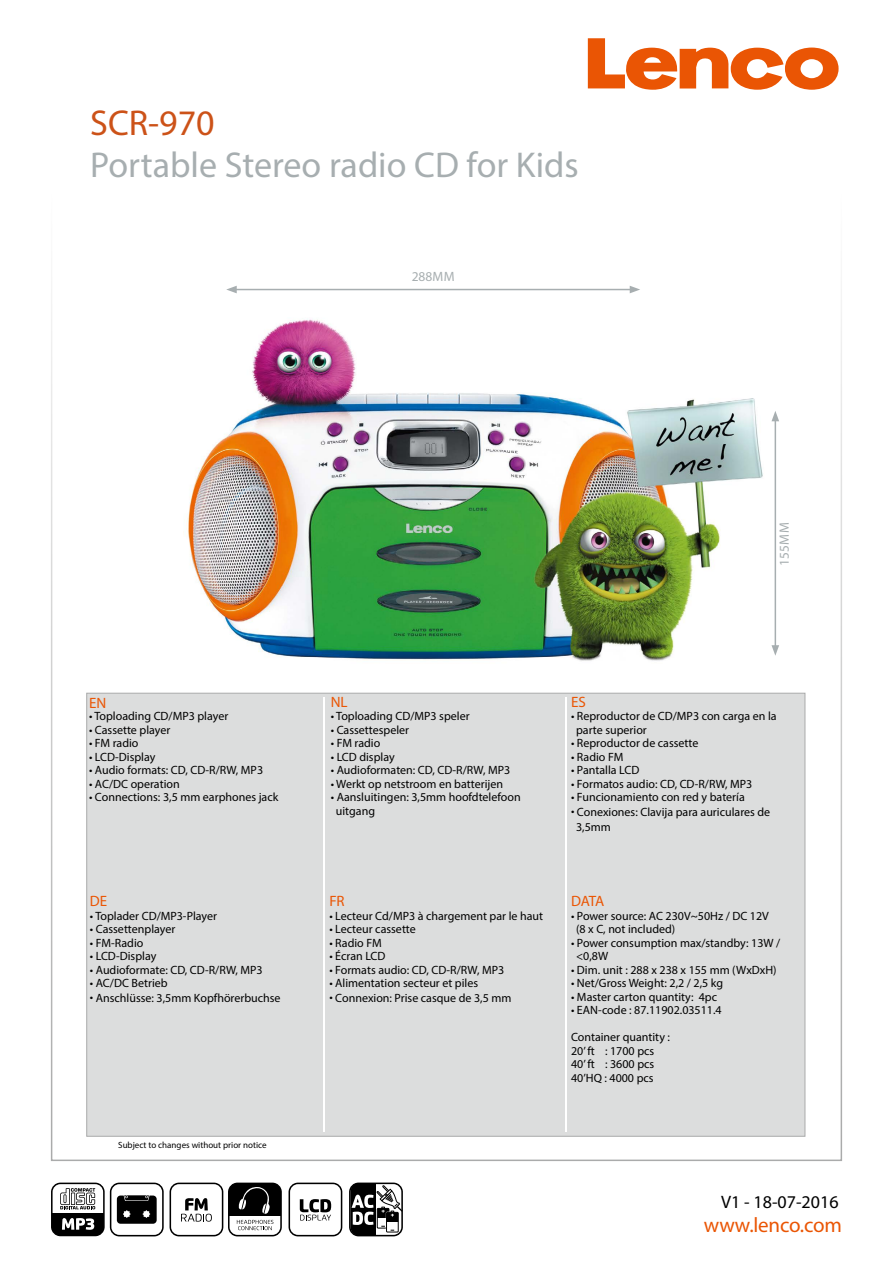
<style>
.page{position:relative;width:893px;height:1263px;background:#fff}
.page>*{position:absolute;margin:0;border:0;box-sizing:border-box;transform-origin:0 0}
.t1{font:36px "Myriad Pro";color:#a7aeb0}
.t2{font:36px "Myriad Pro";color:#cc5218}
.t3{font:21px "Myriad Pro";letter-spacing:-.01em;color:#ea5504}
.t4{font:18px "Myriad Pro";color:#000}
.t5{font:15px "Myriad Pro";color:#ea5504}
.t6{font:13.5px "Myriad Pro";letter-spacing:.005em;color:#a7aeb0}
.t7{font:12px/13.5px "Myriad Pro";color:#000}
.t8{font:9px "Myriad Pro";color:#000}
</style>
<div class="page">
<svg style="left:588px;top:38px;width:251px;height:52px"></svg>
<img style="left:187px;top:319px;width:576px;height:342px">
<svg style="left:51px;top:1182px;width:113px;height:54px"></svg>
<svg style="left:170px;top:1182px;width:112px;height:54px"></svg>
<hr style="left:234px;top:289px;width:398px;height:1px;background:#a7aeb0">
<svg style="left:226px;top:286px;width:11px;height:7px"></svg>
<svg style="left:630px;top:286px;width:10px;height:7px"></svg>
<hr style="left:775px;top:419px;width:1px;height:228px;background:#a7aeb0">
<svg style="left:771px;top:411px;width:8px;height:10px"></svg>
<svg style="left:771px;top:645px;width:8px;height:11px"></svg>
<div style="left:87px;top:693px;width:718px;height:443px;background:#dcdddd;border:1px solid #aaabab"></div>
<hr style="left:323px;top:697px;width:2px;height:434px;background:#fff">
<svg style="left:289px;top:1182px;width:53px;height:54px"></svg>
<hr style="left:565px;top:697px;width:1px;height:434px;background:#fff">
<svg style="left:349px;top:1182px;width:54px;height:54px"></svg>
<h1 class="t2" style="left:90px;top:100px;width:126px">SCR-970</h1>
<h1 class="t1" style="left:90px;top:142px;width:490px">Portable Stereo radio CD for Kids</h1>
<p class="t6" style="left:412px;top:268px;width:44px">288MM</p>
<p class="t6" style="left:776px;top:565px;width:44px;rotate:-90deg">155MM</p>
<p class="t5" style="left:89px;top:694px;width:19px">EN</p>
<p class="t7" style="left:89px;top:709px;width:141px">• Toploading CD/MP3 player</p>
<p class="t7" style="left:89px;top:723px;width:83px">• Cassette player</p>
<p class="t7" style="left:89px;top:736px;width:51px">• FM radio</p>
<p class="t7" style="left:89px;top:750px;width:68px">• LCD-Display</p>
<p class="t7" style="left:89px;top:763px;width:176px">• Audio formats: CD, CD-R/RW, MP3</p>
<p class="t7" style="left:89px;top:777px;width:92px">• AC/DC operation</p>
<p class="t7" style="left:89px;top:790px;width:191px">• Connections: 3,5 mm earphones jack</p>
<p class="t5" style="left:90px;top:892px;width:19px">DE</p>
<p class="t7" style="left:90px;top:909px;width:129px">• Toplader CD/MP3-Player</p>
<p class="t7" style="left:90px;top:922px;width:87px">• Cassettenplayer</p>
<p class="t7" style="left:90px;top:936px;width:55px">• FM-Radio</p>
<p class="t7" style="left:90px;top:949px;width:68px">• LCD-Display</p>
<p class="t7" style="left:90px;top:963px;width:174px">• Audioformate: CD, CD-R/RW, MP3</p>
<p class="t7" style="left:90px;top:976px;width:79px">• AC/DC Betrieb</p>
<p class="t7" style="left:90px;top:991px;width:192px">• Anschlüsse: 3,5mm Kopfhörerbuchse</p>
<p class="t8" style="left:118px;top:1139px;width:150px">Subject to changes without prior notice</p>
<p class="t5" style="left:331px;top:692px;width:18px">NL</p>
<p class="t7" style="left:331px;top:709px;width:140px">• Toploading CD/MP3 speler</p>
<p class="t7" style="left:331px;top:723px;width:80px">• Cassettespeler</p>
<p class="t7" style="left:331px;top:736px;width:51px">• FM radio</p>
<p class="t7" style="left:331px;top:750px;width:65px">• LCD display</p>
<p class="t7" style="left:331px;top:763px;width:181px">• Audioformaten: CD, CD-R/RW, MP3</p>
<p class="t7" style="left:331px;top:777px;width:174px">• Werkt op netstroom en batterijen</p>
<p class="t7" style="left:336px;top:790px;width:186px;text-indent:-5px">• Aansluitingen: 3,5mm hoofdtelefoon uitgang</p>
<p class="t5" style="left:329px;top:892px;width:17px">FR</p>
<p class="t7" style="left:329px;top:909px;width:215px">• Lecteur Cd/MP3 à chargement par le haut</p>
<p class="t7" style="left:329px;top:922px;width:88px">• Lecteur cassette</p>
<p class="t7" style="left:329px;top:936px;width:54px">• Radio FM</p>
<p class="t7" style="left:329px;top:949px;width:58px">• Écran LCD</p>
<p class="t7" style="left:329px;top:963px;width:176px">• Formats audio: CD, CD-R/RW, MP3</p>
<p class="t7" style="left:329px;top:976px;width:150px">• Alimentation secteur et piles</p>
<p class="t7" style="left:329px;top:991px;width:184px">• Connexion: Prise casque de 3,5 mm</p>
<p class="t5" style="left:571px;top:692px;width:16px">ES</p>
<p class="t7" style="left:576px;top:709px;width:202px;text-indent:-5px">• Reproductor de CD/MP3 con carga en la parte superior</p>
<p class="t7" style="left:571px;top:736px;width:129px">• Reproductor de cassette</p>
<p class="t7" style="left:571px;top:750px;width:54px">• Radio FM</p>
<p class="t7" style="left:571px;top:763px;width:70px">• Pantalla LCD</p>
<p class="t7" style="left:571px;top:777px;width:183px">• Formatos audio: CD, CD-R/RW, MP3</p>
<p class="t7" style="left:571px;top:790px;width:175px">• Funcionamiento con red y batería</p>
<p class="t7" style="left:576px;top:805px;width:196px;line-height:14.2px;text-indent:-5px">• Conexiones: Clavija para auriculares de<br>3,5mm</p>
<p class="t5" style="left:571px;top:892px;width:35px">DATA</p>
<p class="t7" style="left:576px;top:909px;width:194px;text-indent:-5px">• Power source: AC 230V~50Hz / DC 12V (8 x C, not included)</p>
<p class="t7" style="left:576px;top:936px;width:206px;text-indent:-5px">• Power consumption max/standby: 13W / &lt;0,8W</p>
<p class="t7" style="left:571px;top:963px;width:207px">• Dim. unit : 288 x 238 x 155 mm (WxDxH)</p>
<p class="t7" style="left:571px;top:976px;width:154px">• Net/Gross Weight: 2,2 / 2,5 kg</p>
<p class="t7" style="left:571px;top:990px;width:148px">• Master carton quantity: 4pc</p>
<p class="t7" style="left:571px;top:1003px;width:152px">• EAN-code : 87.11902.03511.4</p>
<p class="t7" style="left:571px;top:1030px;width:101px">Container quantity :<br>20’ ft : 1700 pcs<br>40’ ft : 3600 pcs<br>40’HQ : 4000 pcs</p>
<h3 class="t4" style="left:721px;top:1190px;width:119px">V1 - 18-07-2016</h3>
<h2 class="t3" style="left:704px;top:1212px;width:139px">www.lenco.com</h2>
</div>
